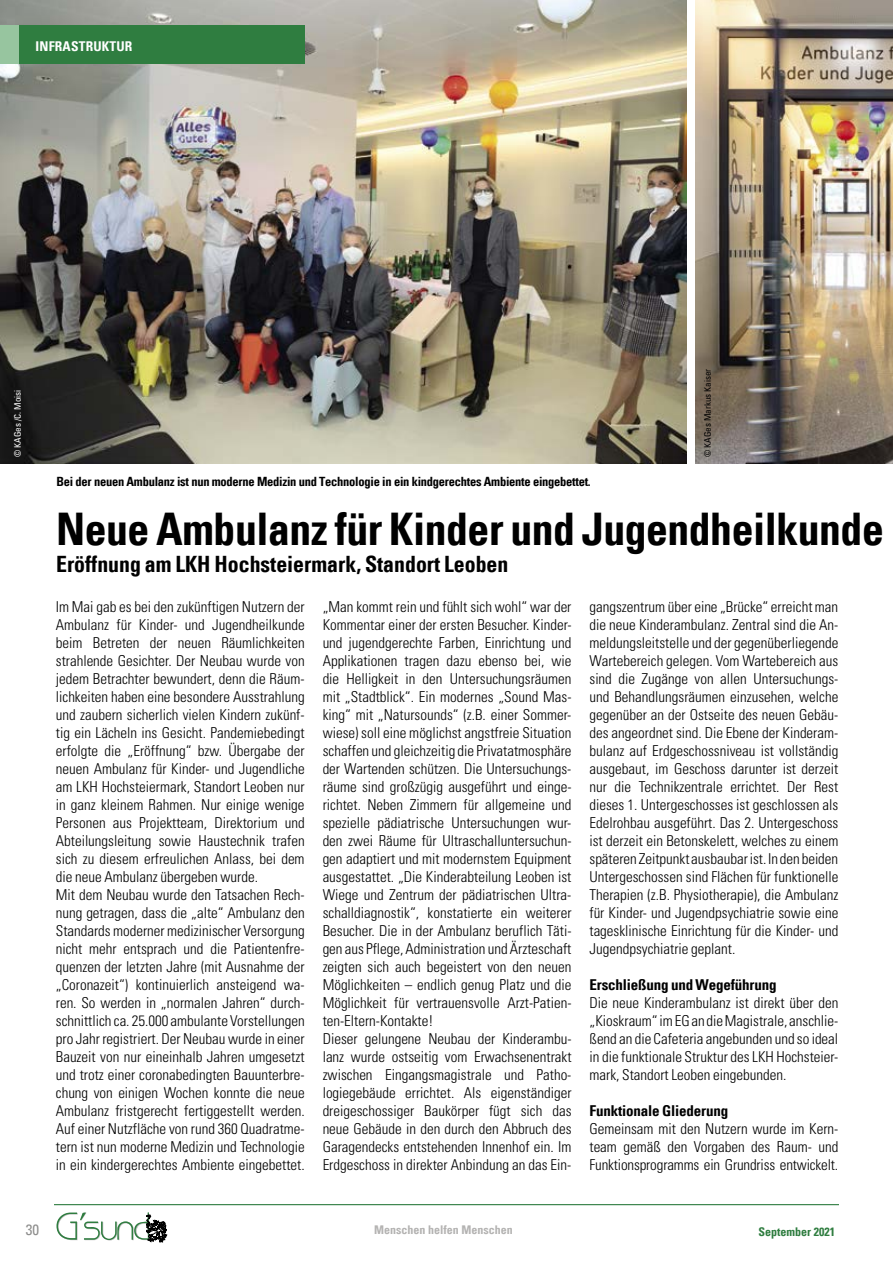
<style>
.page{position:relative;width:893px;height:1263px;background:#fff}
.page>*{position:absolute;margin:0;border:0;box-sizing:border-box;transform-origin:0 0}
.t1{font:italic 700 condensed 45px "Univers";letter-spacing:-.01em;color:#000}
.t2{font:italic 700 condensed 22.5px "Univers";color:#000}
.t3{font:300 condensed 15px/18px "Univers LT Std";color:#000;text-align:justify}
.t4{font:italic 700 condensed 15px "Univers";letter-spacing:-.01em;color:#000}
.t5{font:condensed 15px "Univers";color:#8e8e8d}
.t6{font:700 condensed 13.5px "Univers";letter-spacing:.015em;color:#fff}
.t7{font:700 condensed 12.75px "Univers";letter-spacing:-.02em;color:#000}
.t8{font:700 condensed 12px "Univers";color:#b4b3b2}
.t9{font:700 condensed 12px "Univers";color:#2f7d40}
.t10{font:condensed 9px "Univers";color:#000}
.t11{font:condensed 9px "Univers";color:#fff}
</style>
<div class="page">
<img style="left:0;top:0;width:687px;height:463px">
<hr style="left:54px;top:1204px;width:785px;height:1px;background:#2f7d40">
<div style="left:0;top:26px;width:305px;height:38px;background:#2f7d40"></div>
<div style="left:0;top:26px;width:18px;height:38px;background:#97c59f"></div>
<svg style="left:56px;top:1212px;width:111px;height:30px"></svg>
<img style="left:696px;top:0;width:197px;height:463px">
<p class="t6" style="left:36px;top:37px;width:98px">INFRASTRUKTUR</p>
<p class="t11" style="left:12px;top:457px;width:69px;rotate:-90deg">© KAGes /C. Moisi</p>
<p class="t7" style="left:56px;top:474px;width:536px">Bei der neuen Ambulanz ist nun moderne Medizin und Technologie in ein kindgerechtes Ambiente eingebettet.</p>
<p class="t10" style="left:702px;top:457px;width:90px;rotate:-90deg">© KAGes Markus Kaiser</p>
<h1 class="t1" style="left:56px;top:501px;width:829px">Neue Ambulanz für Kinder und Jugendheilkunde</h1>
<h2 class="t2" style="left:56px;top:550px;width:454px">Eröffnung am LKH Hochsteiermark, Standort Leoben</h2>
<p class="t3" style="left:56px;top:598px;width:250px;text-align:left">Im Mai gab es bei den zukünftigen Nutzern der Ambulanz für Kinder- und Jugendheilkunde beim Betreten der neuen Räumlichkeiten strahlende Gesichter. Der Neubau wurde von jedem Betrachter bewundert, denn die Räum&shy;lichkeiten haben eine besondere Ausstrahlung und zaubern sicherlich vielen Kindern zukünf&shy;tig ein Lächeln ins Gesicht. Pandemiebedingt erfolgte die „Eröffnung“ bzw. Übergabe der neuen Ambulanz für Kinder- und Jugendliche am LKH Hochsteiermark, Standort Leoben nur in ganz kleinem Rahmen. Nur einige wenige Personen aus Projektteam, Direktorium und Abteilungsleitung sowie Haustechnik trafen sich zu diesem erfreulichen Anlass, bei dem die neue Ambulanz übergeben wurde.<br>Mit dem Neubau wurde den Tatsachen Rech&shy;nung getragen, dass die „alte“ Ambulanz den Standards moderner medizinischer Versorgung nicht mehr entsprach und die Patientenfre&shy;quenzen der letzten Jahre (mit Ausnahme der „Coronazeit“) kontinuierlich ansteigend wa&shy;ren. So werden in „normalen Jahren“ durch&shy;schnittlich ca. 25.000 ambulante Vorstellungen pro Jahr registriert. Der Neubau wurde in einer Bauzeit von nur eineinhalb Jahren umgesetzt und trotz einer coronabedingten Bauunterbre&shy;chung von einigen Wochen konnte die neue Ambulanz fristgerecht fertiggestellt werden.<br>Auf einer Nutzfläche von rund 360 Quadratme&shy;tern ist nun moderne Medizin und Technologie in ein kindergerechtes Ambiente eingebettet.</p>
<p class="t3" style="left:323px;top:598px;width:250px;text-align:left">„Man kommt rein und fühlt sich wohl“ war der Kommentar einer der ersten Besucher. Kinder&shy;und jugendgerechte Farben, Einrichtung und Applikationen tragen dazu ebenso bei, wie die Helligkeit in den Untersuchungsräumen mit „Stadtblick“. Ein modernes „Sound Mas&shy;king“ mit „Natursounds“ (z.B. einer Sommer&shy;wiese) soll eine möglichst angstfreie Situation schaffen und gleichzeitig die Privatatmosphäre der Wartenden schützen. Die Untersuchungs&shy;räume sind großzügig ausgeführt und einge&shy;richtet. Neben Zimmern für allgemeine und spezielle pädiatrische Untersuchungen wur&shy;den zwei Räume für Ultraschalluntersuchun&shy;gen adaptiert und mit modernstem Equipment ausgestattet. „Die Kinderabteilung Leoben ist Wiege und Zentrum der pädiatrischen Ultra&shy;schalldiagnostik“, konstatierte ein weiterer Besucher. Die in der Ambulanz beruflich Täti&shy;gen aus Pflege, Administration und Ärzteschaft zeigten sich auch begeistert von den neuen Möglichkeiten – endlich genug Platz und die Möglichkeit für vertrauensvolle Arzt-Patien&shy;ten-Eltern-Kontakte!<br>Dieser gelungene Neubau der Kinderambu&shy;lanz wurde ostseitig vom Erwachsenentrakt zwischen Eingangsmagistrale und Patho&shy;logiegebäude errichtet. Als eigenständiger dreigeschossiger Baukörper fügt sich das neue Gebäude in den durch den Abbruch des Garagendecks entstehenden Innenhof ein. Im Erdgeschoss in direkter Anbindung an das Ein-</p>
<p class="t3" style="left:589px;top:598px;width:250px">gangszentrum über eine „Brücke“ erreicht man die neue Kinderambulanz. Zentral sind die An&shy;meldungsleitstelle und der gegenüberliegende Wartebereich gelegen. Vom Wartebereich aus sind die Zugänge von allen Untersuchungs&shy;und Behandlungsräumen einzusehen, welche gegenüber an der Ostseite des neuen Gebäu&shy;des angeordnet sind. Die Ebene der Kinderam&shy;bulanz auf Erdgeschossniveau ist vollständig ausgebaut, im Geschoss darunter ist derzeit nur die Technikzentrale errichtet. Der Rest dieses 1. Untergeschosses ist geschlossen als Edelrohbau ausgeführt. Das 2. Untergeschoss ist derzeit ein Betonskelett, welches zu einem späteren Zeitpunkt ausbaubar ist. In den beiden Untergeschossen sind Flächen für funktionelle Therapien (z.B. Physiotherapie), die Ambulanz für Kinder- und Jugendpsychiatrie sowie eine tagesklinische Einrichtung für die Kinder- und Jugendpsychiatrie geplant.</p>
<p class="t4" style="left:589px;top:975px;width:189px">Erschließung und Wegeführung</p>
<p class="t3" style="left:589px;top:994px;width:250px">Die neue Kinderambulanz ist direkt über den „Kioskraum“ im EG an die Magistrale, anschlie&shy;ßend an die Cafeteria angebunden und so ideal in die funktionale Struktur des LKH Hochsteier&shy;mark, Standort Leoben eingebunden.</p>
<p class="t4" style="left:589px;top:1101px;width:140px">Funktionale Gliederung</p>
<p class="t3" style="left:589px;top:1120px;width:250px">Gemeinsam mit den Nutzern wurde im Kern&shy;team gemäß den Vorgaben des Raum- und Funktionsprogramms ein Grundriss entwickelt.</p>
<p class="t5" style="left:26px;top:1220px;width:15px">30</p>
<p class="t8" style="left:374px;top:1223px;width:140px">Menschen helfen Menschen</p>
<p class="t9" style="left:758px;top:1224px;width:78px">September 2021</p>
</div>
